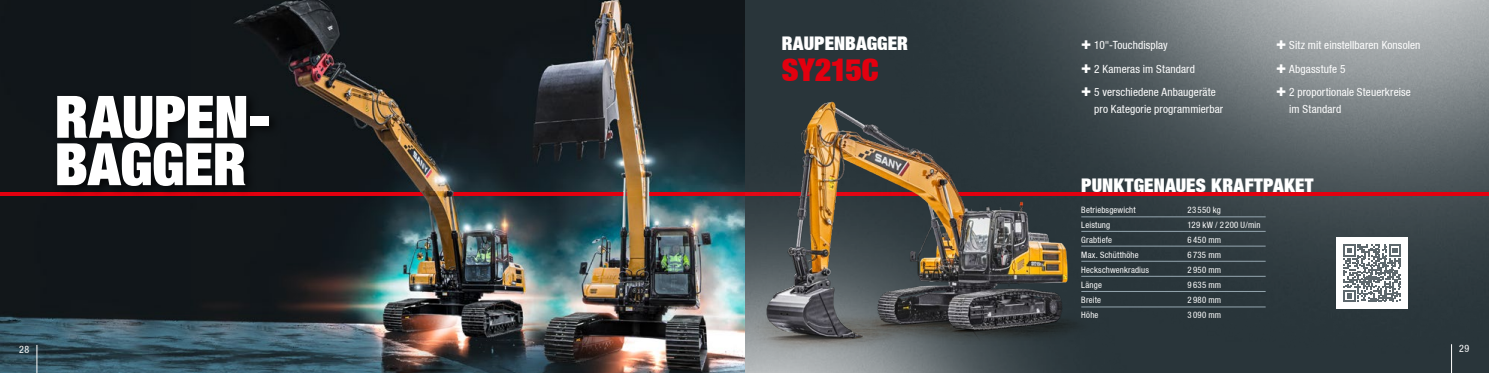
<style>
.page{position:relative;width:1489px;height:373px;background:#fff}
.page>*{position:absolute;margin:0;border:0;box-sizing:border-box;transform-origin:0 0}
.t1{font:900 57.75px/47.2px "Context Reprise Extra Black S Si Extra";letter-spacing:-.005em;color:#fff}
.t2{font:900 31.25px "Context Reprise Extra Black S Si Extra";letter-spacing:-.01em;color:#e3000f}
.t3{font:900 18.75px "Context Reprise Extra Black S Si Extra";letter-spacing:.005em;color:#fff}
.t4{font:11.25px/23.4px "Context Reprise Condensed S Si Condensed";letter-spacing:.01em;color:#fff}
.t5{font:10px "Context Reprise Condensed S Si Condensed";color:#fff}
.t6{font:8.75px "Context Reprise Condensed S Si Condensed";letter-spacing:.025em;color:#fff}
.s1{font-family:"Context Reprise Extra Black S Si Extra";font-weight:900;font-size:16.88px}
</style>
<div class="page">
<img style="left:744px;top:0;width:744px;height:372px">
<svg style="left:1232px;top:191px;width:256px;height:4px"></svg>
<img style="left:744px;top:9px;width:488px;height:363px">
<div style="left:1336px;top:237px;width:72px;height:71px;background:#fff"></div>
<svg style="left:1343px;top:244px;width:58px;height:57px"></svg>
<img style="left:744px;top:81px;width:372px;height:286px">
<hr style="left:1081px;top:216px;width:184px;height:1px;background:#95a6b0">
<hr style="left:1081px;top:231px;width:184px;height:1px;background:#95a6b0">
<hr style="left:1081px;top:245px;width:184px;height:1px;background:#95a6b0">
<hr style="left:1081px;top:260px;width:184px;height:1px;background:#95a6b0">
<hr style="left:1081px;top:275px;width:184px;height:1px;background:#95a6b0">
<hr style="left:1081px;top:291px;width:184px;height:1px;background:#95a6b0">
<hr style="left:1081px;top:306px;width:184px;height:1px;background:#95a6b0">
<img style="left:0;top:0;width:744px;height:372px">
<img style="left:0;top:191px;width:744px;height:4px">
<div style="left:53px;top:90px;width:229px;height:107px;background:#0a0c0e"></div>
<svg style="left:37px;top:344px;width:1px;height:28px"></svg>
<svg style="left:1450px;top:343px;width:1px;height:29px"></svg>
<h1 class="t1" style="left:55px;top:92px;width:216px">RAUPEN-<br>BAGGER</h1>
<h3 class="t3" style="left:781px;top:31px;width:128px">RAUPENBAGGER</h3>
<h2 class="t2" style="left:781px;top:49px;width:98px">SY215C</h2>
<p class="t4" style="left:1081px;top:34px;width:136px"><span class="s1">+</span> 10"-Touchdisplay<br><span class="s1">+</span> 2 Kameras im Standard<br><span class="s1">+</span> 5 verschiedene Anbaugeräte</p>
<p class="t4" style="left:1094px;top:96px;width:130px">pro Kategorie programmierbar</p>
<p class="t4" style="left:1276px;top:34px;width:146px"><span class="s1">+</span> Sitz mit einstellbaren Konsolen <span class="s1">+</span> Abgasstufe 5<br><span class="s1">+</span> 2 proportionale Steuerkreise</p>
<p class="t4" style="left:1289px;top:96px;width:54px">im Standard</p>
<h3 class="t3" style="left:1081px;top:172px;width:234px">PUNKTGENAUES KRAFTPAKET</h3>
<p class="t6" style="left:1081px;top:204px;width:56px">Betriebsgewicht</p>
<p class="t6" style="left:1187px;top:204px;width:35px">23550 kg</p>
<p class="t6" style="left:1081px;top:219px;width:30px">Leistung</p>
<p class="t6" style="left:1187px;top:219px;width:74px">129 kW / 2200 U/min</p>
<p class="t6" style="left:1081px;top:234px;width:32px">Grabtiefe</p>
<p class="t6" style="left:1187px;top:234px;width:35px">6450 mm</p>
<p class="t6" style="left:1081px;top:249px;width:59px">Max. Schütthöhe</p>
<p class="t6" style="left:1187px;top:249px;width:35px">6735 mm</p>
<p class="t6" style="left:1081px;top:264px;width:69px">Heckschwenkradius</p>
<p class="t6" style="left:1187px;top:264px;width:35px">2950 mm</p>
<p class="t6" style="left:1081px;top:279px;width:22px">Länge</p>
<p class="t6" style="left:1187px;top:279px;width:35px">9635 mm</p>
<p class="t6" style="left:1081px;top:294px;width:21px">Breite</p>
<p class="t6" style="left:1187px;top:294px;width:35px">2980 mm</p>
<p class="t6" style="left:1081px;top:309px;width:19px">Höhe</p>
<p class="t6" style="left:1187px;top:309px;width:35px">3090 mm</p>
<p class="t5" style="left:19px;top:342px;width:11px">28</p>
<p class="t5" style="left:1458px;top:342px;width:11px">29</p>
</div>
